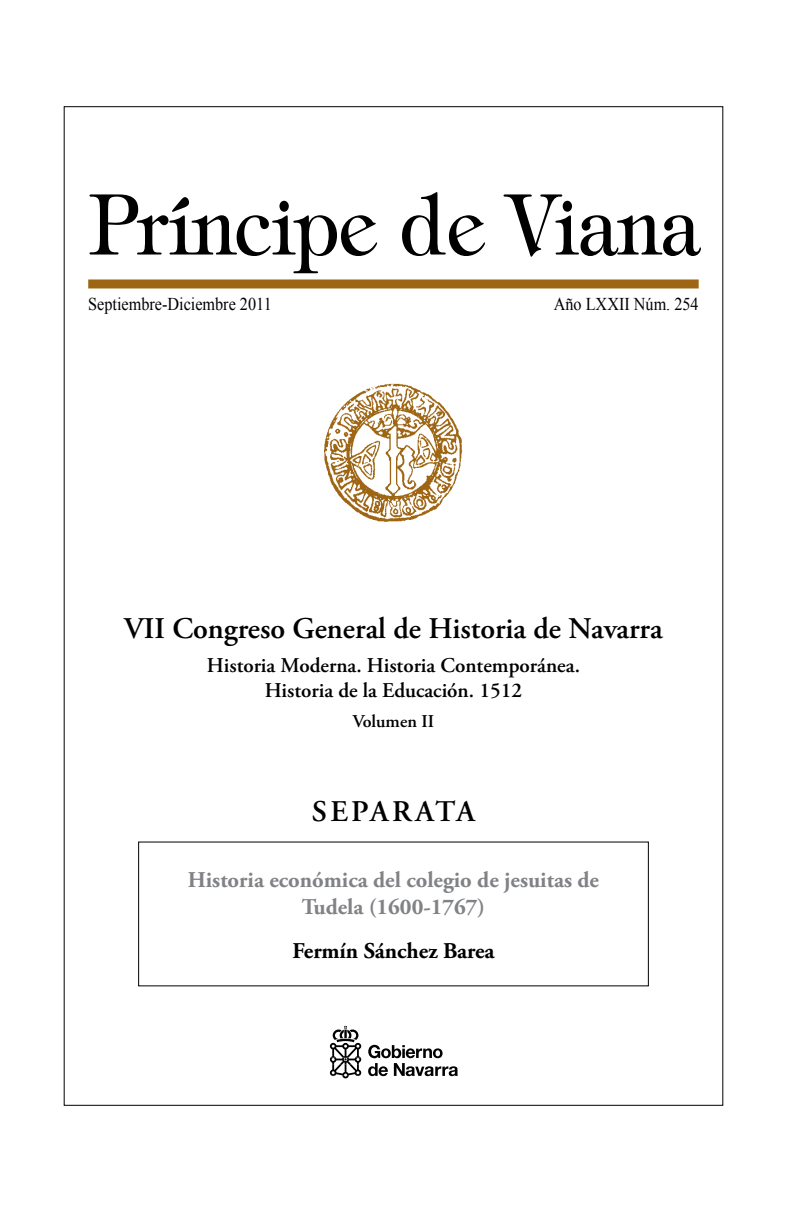
<style>
.page{position:relative;width:787px;height:1212px;background:#fff}
.page>*{position:absolute;margin:0;border:0;box-sizing:border-box;transform-origin:0 0}
.t1{font:600 30px "Adobe Garamond Pro";color:#000}
.t2{font:600 30px "Adobe Garamond Pro";letter-spacing:.075em;color:#000}
.t3{font:700 22.5px/27px "Adobe Garamond Pro";color:#808285;text-align:center}
.t4{font:700 22.5px "Adobe Garamond Pro";color:#000}
.t5{font:600 21px/25.2px "Adobe Garamond Pro";color:#000;text-align:center}
.t6{font:18px "Times New Roman";color:#000;scale:.9 1}
.t7{font:600 18px "Adobe Garamond Pro";color:#000}
</style>
<div class="page">
<svg style="left:89px;top:194px;width:288px;height:79px"></svg>
<svg style="left:402px;top:192px;width:83px;height:64px"></svg>
<svg style="left:503px;top:194px;width:198px;height:63px"></svg>
<div style="left:88px;top:279px;width:610px;height:9px;background:#9e6614"></div>
<img style="left:324px;top:384px;width:139px;height:138px">
<svg style="left:330px;top:1026px;width:31px;height:52px"></svg>
<svg style="left:368px;top:1045px;width:90px;height:31px"></svg>
<p class="t6" style="left:88px;top:292px;width:205px">Septiembre-Diciembre 2011</p>
<p class="t6" style="left:554px;top:292px;width:162px">Año LXXII Núm. 254</p>
<h1 class="t1" style="left:124px;top:611px;width:540px">VII Congreso General de Historia de Navarra</h1>
<p class="t5" style="left:207px;top:653px;width:374px">Historia Moderna. Historia Contemporánea.<br>Historia de la Educación. 1512</p>
<p class="t7" style="left:353px;top:711px;width:83px">Volumen II</p>
<h1 class="t2" style="left:312px;top:794px;width:165px">Se parata</h1>
<p class="t3" style="left:188px;top:866px;width:412px">Historia económica del colegio de jesuitas de<br>Tudela (1600-1767)</p>
<p class="t4" style="left:292px;top:937px;width:204px">Fermín Sánchez Barea</p>
</div>
